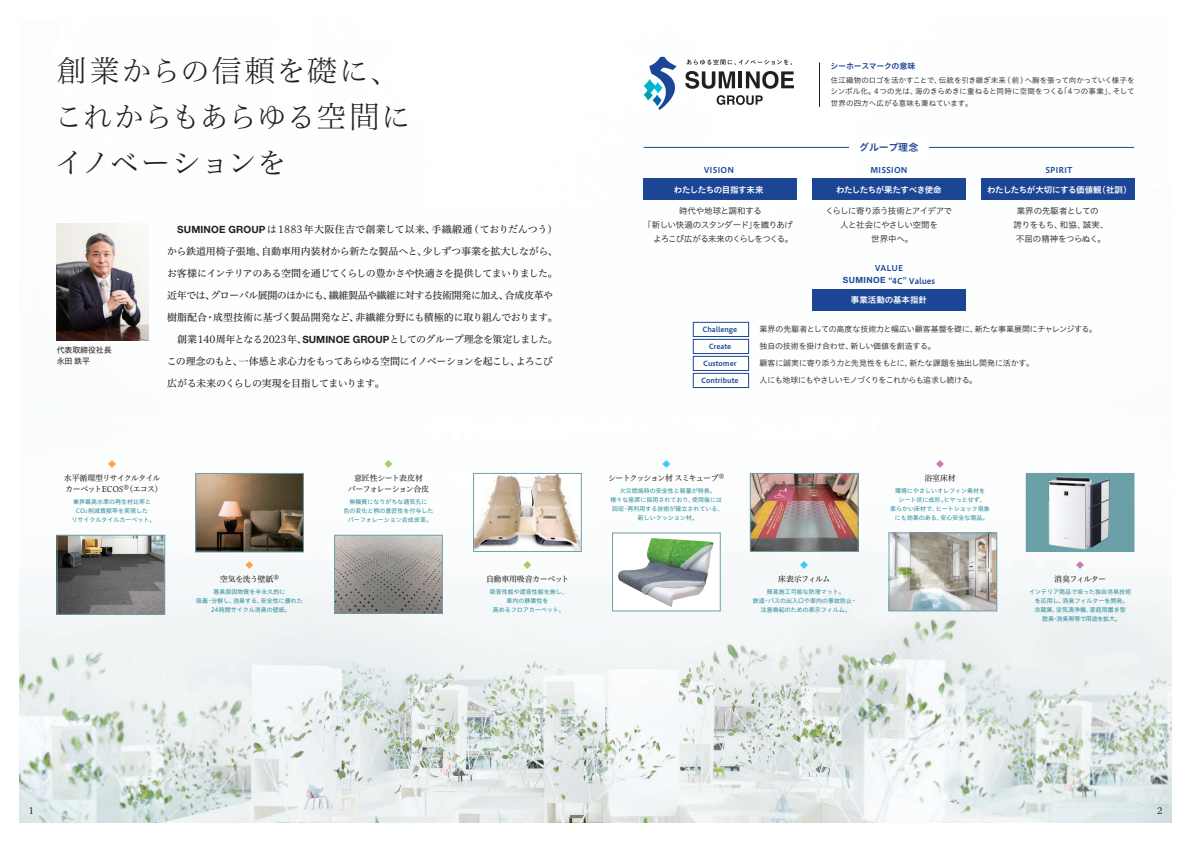
<style>
.page{position:relative;width:1191px;height:842px;background:#fff}
.page>*{position:absolute;margin:0;border:0;box-sizing:border-box;transform-origin:0 0}
.t1{font:30px/46px "Hira Min Std N W2";letter-spacing:-.015em;color:#231f20}
.t2{font:10px "Hiragino UD Serif Std N W4";letter-spacing:-.045em;color:#231f20}
.t3{font:10px "Hiragino UD Serif Std N W4";letter-spacing:.01em;color:#231f20}
.t4{font:10px "Hiragino UD Serif Std N W4";letter-spacing:-.075em;color:#231f20}
.t5{font:10px "Hiragino UD Serif Std N W4";letter-spacing:-.025em;color:#231f20}
.t6{font:10px "Hiragino UD Serif Std N W4";letter-spacing:-.02em;color:#231f20}
.t7{font:10px "Hiragino UD Sans Std W6";letter-spacing:-.01em;color:#1c4595}
.t8{font:9px "Hiragino UD Serif Std N W4";color:#231f20}
.t9{font:8.5px "Hiragino UD Sans Std W3";letter-spacing:-.06em;color:#231f20}
.t10{font:8.5px "Hiragino UD Sans Std W6";letter-spacing:-.045em;color:#fff}
.t11{font:8.5px/14px "Hiragino UD Sans Std W3";letter-spacing:-.03em;color:#231f20}
.t12{font:8.5px "Hiragino UD Sans Std W3";letter-spacing:-.1em;color:#231f20}
.t13{font:8.5px "Hiragino UD Sans Std W3";letter-spacing:-.025em;color:#231f20}
.t14{font:8.5px "Hiragino UD Sans Std W6";color:#fff}
.t15{font:8px/17px "Hiragino UD Sans Std W3";letter-spacing:-.03em;color:#231f20}
.t16{font:8px/11px "Hiragino UD Serif Std N W4";letter-spacing:-.065em;color:#231f20}
.t17{font:8px/12.2px "Hiragino UD Sans Std W6";color:#1c4595;text-align:center}
.t18{font:8px "Hiragino UD Serif Std N W4";letter-spacing:-.12em;color:#231f20}
.t19{font:8px "Hiragino UD Serif Std N W4";letter-spacing:-.045em;color:#231f20}
.t20{font:8px/11px "Hiragino UD Sans Std N W4";letter-spacing:-.02em;color:#231f20}
.t21{font:8px "Hiragino UD Sans Std W6";letter-spacing:-.035em;color:#1c4595}
.t22{font:8px "Koz Go Pr 6 N";color:#f9a64a}
.t23{font:8px "Koz Go Pr 6 N";color:#a3cf57}
.t24{font:8px "Koz Go Pr 6 N";color:#40c7f4}
.t25{font:8px "Koz Go Pr 6 N";color:#c77db4}
.t26{font:7.5px/11.5px "Hiragino UD Sans Std W3";letter-spacing:.005em;color:#231f20;text-align:justify}
.t27{font:7px "Hiragino UD Sans Std W6";color:#1c4595}
.t28{font:6px/9px "Hiragino UD Sans Std W4";color:#278d9b;text-align:center}
.s1{font-family:"Helvetica Neue LT Std";font-weight:700}
.s2{font-size:4.2px}
.s3{font-family:"Helvetica Neue LT Std";font-weight:700;font-size:8.5px}
</style>
<div class="page">
<img style="left:20px;top:64px;width:1151px;height:758px">
<img style="left:197px;top:475px;width:105px;height:75px">
<div style="left:195px;top:473px;width:109px;height:79px;border:1px solid #6ca0a9"></div>
<img style="left:336px;top:537px;width:105px;height:74px">
<div style="left:334px;top:535px;width:109px;height:78px;border:1px solid #6ca0a9"></div>
<img style="left:475px;top:475px;width:104px;height:75px">
<div style="left:473px;top:473px;width:108px;height:79px;border:1px solid #6ca0a9"></div>
<div style="left:612px;top:533px;width:108px;height:78px;background:#fff"></div>
<img style="left:618px;top:538px;width:95px;height:69px">
<img style="left:890px;top:535px;width:105px;height:74px">
<div style="left:888px;top:533px;width:109px;height:78px;border:1px solid #6ca0a9"></div>
<div style="left:1026px;top:473px;width:108px;height:78px;background:#6ca0a9"></div>
<img style="left:1048px;top:476px;width:42px;height:74px">
<div style="left:1026px;top:473px;width:108px;height:79px;border:1px solid #6ca0a9"></div>
<img style="left:752px;top:475px;width:104px;height:75px">
<div style="left:750px;top:473px;width:108px;height:79px;border:1px solid #6ca0a9"></div>
<img style="left:59px;top:537px;width:104px;height:76px">
<div style="left:57px;top:535px;width:108px;height:80px;border:1px solid #6ca0a9"></div>
<img style="left:57px;top:224px;width:92px;height:117px">
<img style="left:1090px;top:479px;width:19px;height:69px">
<svg style="left:686px;top:59px;width:106px;height:6px"></svg>
<svg style="left:643px;top:56px;width:34px;height:54px"></svg>
<svg style="left:685px;top:71px;width:50px;height:18px"></svg>
<hr style="left:738px;top:71px;width:4px;height:17px;background:#231f20">
<svg style="left:746px;top:71px;width:48px;height:18px"></svg>
<svg style="left:716px;top:95px;width:46px;height:10px"></svg>
<div style="left:643px;top:179px;width:154px;height:21px;background:#1c4595"></div>
<div style="left:812px;top:179px;width:153px;height:21px;background:#1c4595"></div>
<div style="left:812px;top:289px;width:153px;height:22px;background:#1c4595"></div>
<div style="left:693px;top:322px;width:55px;height:15px;border:1px solid #1c4595"></div>
<div style="left:693px;top:339px;width:55px;height:15px;border:1px solid #1c4595"></div>
<div style="left:693px;top:356px;width:55px;height:15px;border:1px solid #1c4595"></div>
<div style="left:693px;top:373px;width:55px;height:15px;border:1px solid #1c4595"></div>
<div style="left:981px;top:179px;width:153px;height:21px;background:#1c4595"></div>
<hr style="left:819px;top:62px;width:1px;height:45px;background:#231f20">
<hr style="left:643px;top:147px;width:491px;height:1px;background:#1c4595">
<div style="left:849px;top:137px;width:79px;height:20px;background:#fff"></div>
<h1 class="t1" style="left:54px;top:47px;width:359px">創業からの信頼を礎に、これからもあらゆる空間にイノベーションを</h1>
<h3 class="t20" style="left:57px;top:344px;width:57px">代表取締役社長永田 鉄平</h3>
<h2 class="t3" style="left:177px;top:221px;width:377px"><span class="s1">SUMINOE GROUP</span>は1883 年大阪住吉で創業して以来、手織緞通 (ておりだんつう)</h2>
<h2 class="t5" style="left:167px;top:243px;width:392px">から鉄道用椅子張地、自動車用内装材から新たな製品へと、少しずつ事業を拡大しながら、</h2>
<h2 class="t2" style="left:167px;top:265px;width:392px">お客様にインテリアのある空間を通じてくらしの豊かさや快適さを提供してまいりました。</h2>
<h2 class="t2" style="left:167px;top:287px;width:387px">近年では、グローバル展開のほかにも、繊維製品や繊維に対する技術開発に加え、合成皮革や</h2>
<h2 class="t6" style="left:167px;top:309px;width:392px">樹脂配合・成型技術に基づく製品開発など、非繊維分野にも積極的に取り組んでおります。</h2>
<h2 class="t2" style="left:177px;top:331px;width:382px">創業140周年となる2023年、<span class="s1">SUMINOE GROUP</span>としてのグループ理念を策定しました。</h2>
<h2 class="t4" style="left:167px;top:353px;width:388px">この理念のもと、一体感と求心力をもってあらゆる空間にイノベーションを起こし、よろこび</h2>
<h2 class="t2" style="left:167px;top:375px;width:219px">広がる未来のくらしの実現を目指してまいります。</h2>
<h3 class="t22" style="left:108px;top:459px;width:9px">◆</h3>
<h3 class="t16" style="left:64px;top:472px;width:100px">水平循環型リサイクルタイルカーペットECOS®（エコス）</h3>
<p class="t28" style="left:71px;top:497px;width:85px">業界最高水準の再生材比率と<br>CO<span class="s2">2</span>削減貢献率を実現した<br>リサイクルタイルカーペット。</p>
<h3 class="t22" style="left:246px;top:560px;width:9px">◆</h3>
<h3 class="t16" style="left:220px;top:573px;width:61px">空気を洗う壁紙®</h3>
<p class="t28" style="left:196px;top:587px;width:108px">悪臭原因物質を半永久的に<br>吸着・分解し、消臭する、安全性に優れた<br>24時間サイクル消臭の壁紙。</p>
<h3 class="t23" style="left:384px;top:459px;width:9px">◆</h3>
<h3 class="t16" style="left:348px;top:472px;width:83px;text-align:center">意匠性シート表皮材<br>パーフォレーション合皮</h3>
<p class="t28" style="left:343px;top:497px;width:91px">無機質になりがちな通気孔に<br>色の変化と柄の意匠性を付与したパーフォレーション合成皮革。</p>
<h3 class="t23" style="left:523px;top:560px;width:9px">◆</h3>
<h3 class="t19" style="left:486px;top:573px;width:85px">自動車用吸音カーペット</h3>
<p class="t28" style="left:490px;top:587px;width:80px">吸音性能や遮音性能を施し、車内の静粛性を<br>高めるフロアカーペット。</p>
<h3 class="t21" style="left:830px;top:60px;width:86px">シーホースマークの意味</h3>
<p class="t26" style="left:830px;top:74px;width:305px">住江織物のロゴを活かすことで、伝統を引き継ぎ未来(前)へ胸を張って向かっていく様子をシンボル化。4つの光は、海のきらめきに重ねると同時に空間をつくる「4つの事業」、そして世界の四方へ広がる意味も兼ねています。</p>
<h2 class="t7" style="left:859px;top:139px;width:61px">グループ理念</h2>
<h3 class="t17" style="left:703px;top:164px;width:32px">VISION</h3>
<h3 class="t17" style="left:870px;top:164px;width:39px">MISSION</h3>
<h3 class="t17" style="left:1045px;top:164px;width:29px">SPIRIT</h3>
<h3 class="t10" style="left:674px;top:183px;width:91px">わたしたちの目指す未来</h3>
<h3 class="t10" style="left:836px;top:184px;width:107px">わたしたちが果たすべき使命</h3>
<h3 class="t10" style="left:987px;top:184px;width:146px">わたしたちが大切にする価値観（社訓）</h3>
<h3 class="t13" style="left:679px;top:205px;width:84px">時代や地球と調和する</h3>
<h3 class="t9" style="left:643px;top:219px;width:151px">「新しい快適のスタンダード」を織りあげ</h3>
<h3 class="t12" style="left:653px;top:233px;width:142px">よろこび広がる未来のくらしをつくる。</h3>
<h3 class="t9" style="left:825px;top:205px;width:128px">くらしに寄り添う技術とアイデアで</h3>
<h3 class="t9" style="left:840px;top:219px;width:99px">人と社会にやさしい空間を</h3>
<h3 class="t9" style="left:871px;top:233px;width:44px">世界中へ。</h3>
<h3 class="t17" style="left:842px;top:262px;width:94px">VALUE<br><span class="s3">SUMINOE</span> “4C” Values</h3>
<h3 class="t14" style="left:851px;top:294px;width:78px">事業活動の基本指針</h3>
<h3 class="t11" style="left:1013px;top:204px;width:96px;text-indent:3px">業界の先駆者としての誇りをもち、和協、誠実、不屈の精神をつらぬく。</h3>
<p class="t27" style="left:702px;top:324px;width:36px">Challenge</p>
<p class="t27" style="left:708px;top:341px;width:24px">Create</p>
<p class="t27" style="left:703px;top:358px;width:35px">Customer</p>
<p class="t27" style="left:701px;top:375px;width:39px">Contribute</p>
<h3 class="t15" style="left:759px;top:320px;width:339px">業界の先駆者としての高度な技術力と幅広い顧客基盤を礎に、新たな事業展開にチャレンジする。独自の技術を掛け合わせ、新しい価値を創造する。<br>顧客に誠実に寄り添う力と先見性をもとに、新たな課題を抽出し開発に活かす。<br>人にも地球にもやさしいモノづくりをこれからも追求し続ける。</h3>
<h3 class="t24" style="left:662px;top:459px;width:9px">◆</h3>
<h3 class="t18" style="left:608px;top:472px;width:118px">シートクッション材 スミキューブ®</h3>
<p class="t28" style="left:610px;top:486px;width:114px">火災燃焼時の安全性と軽量が特長。<br>様々な座席に採用されており、使用後には回収・再利用する技術が確立されている、新しいクッション材。</p>
<h3 class="t24" style="left:800px;top:560px;width:9px">◆</h3>
<h3 class="t16" style="left:778px;top:573px;width:54px">床表示フィルム</h3>
<p class="t28" style="left:753px;top:587px;width:106px">簡易施工可能な防滑マット。<br>鉄道・バスの出入口や車内の事故防止・注意喚起のための表示フィルム。</p>
<h3 class="t25" style="left:936px;top:459px;width:9px">◆</h3>
<h3 class="t16" style="left:924px;top:472px;width:33px">浴室床材</h3>
<p class="t28" style="left:895px;top:486px;width:91px">環境にやさしいオレフィン素材を</p>
<p class="t28" style="left:898px;top:495px;width:89px">シート状に成形。ヒヤっとせず、</p>
<p class="t28" style="left:890px;top:504px;width:101px">柔らかい床材で、ヒートショック現象</p>
<p class="t28" style="left:894px;top:513px;width:95px">にも効果のある、安心安全な商品。</p>
<h3 class="t25" style="left:1076px;top:560px;width:9px">◆</h3>
<h3 class="t16" style="left:1054px;top:573px;width:53px">消臭フィルター</h3>
<p class="t28" style="left:1029px;top:587px;width:103px">インテリア商品で培った独自消臭技術を応用し、消臭フィルターを開発。<br>冷蔵庫、空気清浄機、家庭用置き型<br>脱臭・消臭剤等で用途を拡大。</p>
<h3 class="t8" style="left:28px;top:803px;width:7px">1</h3>
<h3 class="t8" style="left:1157px;top:803px;width:7px">2</h3>
</div>
